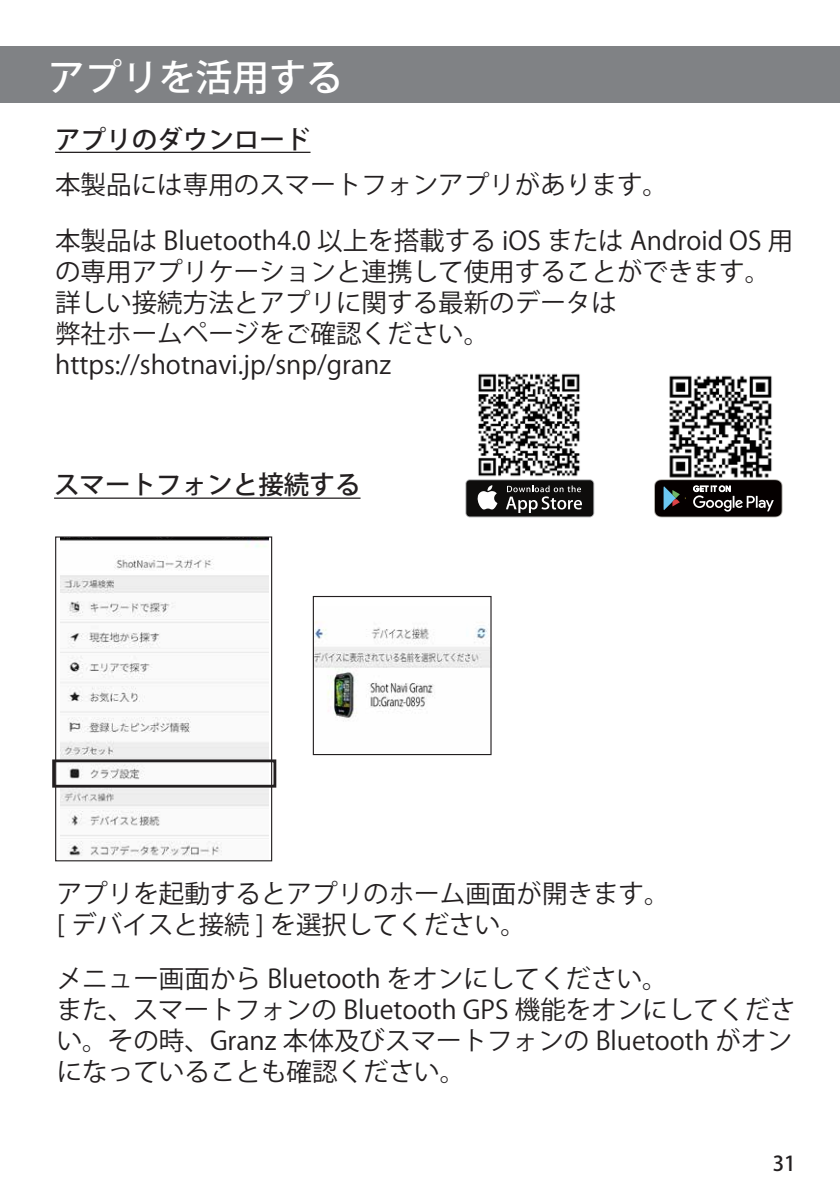
<style>
.page{position:relative;width:840px;height:1191px;background:#fff}
.page>*{position:absolute;margin:0;border:0;box-sizing:border-box;transform-origin:0 0}
.t1{font:500 36.8px "Koz Go Pro";color:#fff}
.t2{font:25.6px/31.2px "Koz Go Pro";color:#231f20}
.t3{font:500 25.6px "Koz Go Pro";color:#231f20}
.t4{font:500 20.4px "Koz Go Pro";color:#231f20}
</style>
<div class="page">
<div style="left:0;top:46px;width:839px;height:57px;background:#808285"></div>
<hr style="left:55px;top:152px;width:255px;height:1px;background:#231f20">
<img style="left:478px;top:373px;width:102px;height:104px">
<img style="left:669px;top:375px;width:103px;height:103px">
<svg style="left:654px;top:479px;width:128px;height:38px;background:#302e2f"></svg>
<svg style="left:465px;top:479px;width:129px;height:38px"></svg>
<div style="left:466px;top:480px;width:127px;height:36px;background:#0e0d0c;border-radius:4px"></div>
<svg style="left:477px;top:485px;width:20px;height:24px"></svg>
<svg style="left:506px;top:485px;width:75px;height:28px"></svg>
<hr style="left:54px;top:497px;width:306px;height:2px;background:#231f20">
<svg style="left:54px;top:536px;width:218px;height:326px"></svg>
<div style="left:52px;top:759px;width:224px;height:28px;border:3px solid #231f20"></div>
<img style="left:314px;top:621px;width:175px;height:100px">
<div style="left:312px;top:596px;width:179px;height:159px;border:1px solid #231f20"></div>
<h1 class="t1" style="left:48px;top:54px;width:296px">アプリを活用する</h1>
<p class="t3" style="left:55px;top:123px;width:257px">アプリのダウンロード</p>
<p class="t2" style="left:55px;top:170px;width:614px">本製品には専用のスマートフォンアプリがあります。</p>
<p class="t2" style="left:55px;top:225px;width:739px">本製品は Bluetooth4.0 以上を搭載する iOS または Android OS 用の専用アプリケーションと連携して使用することができます。詳しい接続方法とアプリに関する最新のデータは<br>弊社ホームページをご確認ください。https://shotnavi.jp/snp/granz</p>
<p class="t3" style="left:54px;top:468px;width:308px">スマートフォンと接続する</p>
<p class="t2" style="left:57px;top:878px;width:614px">アプリを起動するとアプリのホーム画面が開きます。[ デバイスと接続 ] を選択してください。</p>
<p class="t2" style="left:57px;top:963px;width:740px">メニュー画面から Bluetooth をオンにしてください。<br>また、スマートフォンの Bluetooth GPS 機能をオンにしてください。その時、Granz 本体及びスマートフォンの Bluetooth がオンになっていることも確認ください。</p>
<p class="t4" style="left:772px;top:1150px;width:24px">31</p>
</div>
